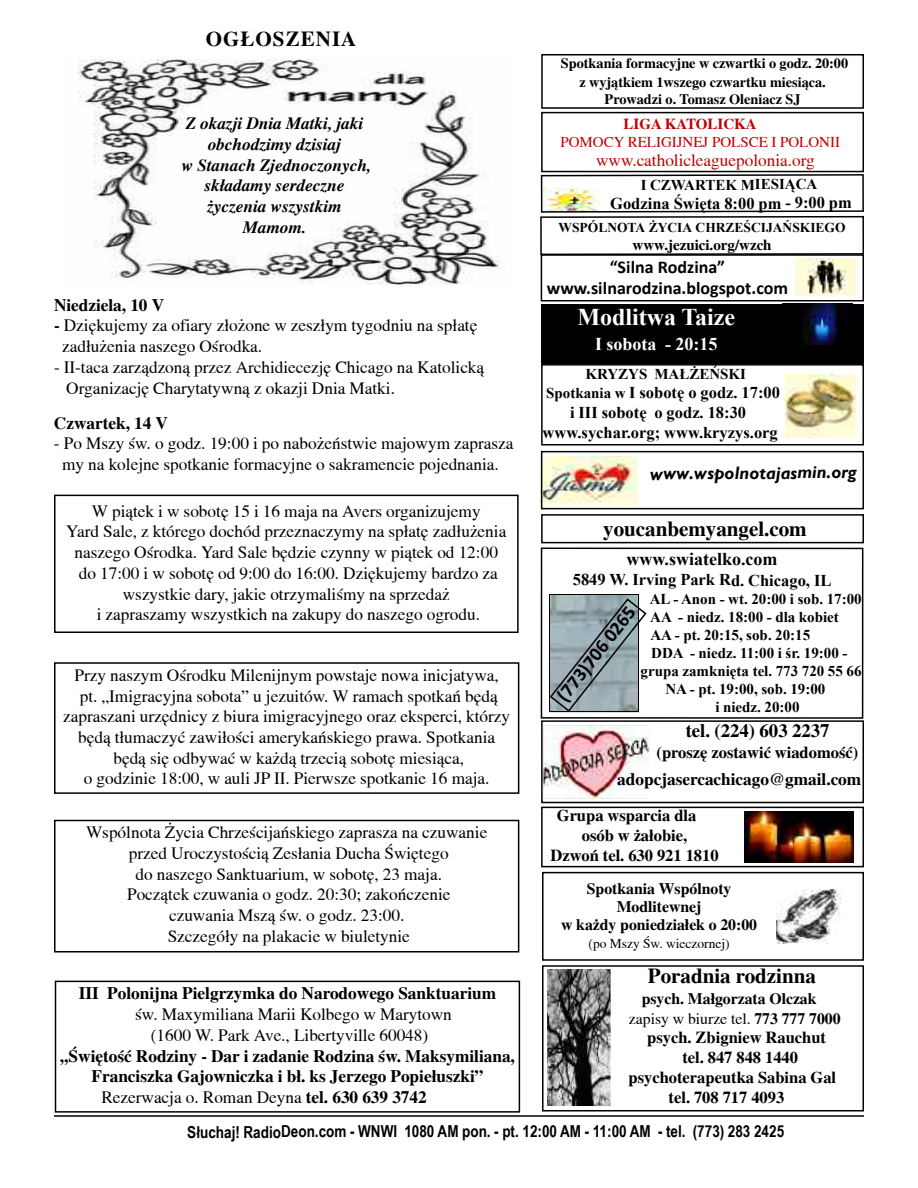
<style>
.page{position:relative;width:918px;height:1188px;background:#fff}
.page>*{position:absolute;margin:0;border:0;box-sizing:border-box;transform-origin:0 0}
.t1{font:700 24px "Times New Roman";color:#fff}
.t2{font:700 21px "Toronto";color:#000}
.t3{font:700 21px "Toronto";letter-spacing:.05em;color:#000}
.t4{font:700 19.5px "Calibri";color:#000}
.t5{font:700 18.75px "Toronto";color:#000}
.t6{font:700 18px/21.6px "Calibri";color:#000;text-align:center}
.t7{font:italic 700 18px "Gill Sans";letter-spacing:-.005em;color:#000}
.t8{font:700 18px "Times New Roman";color:#000}
.t9{font:700 18px "Times New Roman";color:#fff}
.t10{font:17.25px/20.7px "Toronto";color:#000;text-align:center}
.t11{font:700 17.25px "Toronto";color:#000}
.t12{font:italic 700 17.25px/20.7px "Toronto";color:#000;text-align:center}
.t13{font:17.25px "Toronto";color:#c00000}
.t14{font:700 16.5px "Toronto";color:#000}
.t15{font:700 16.5px/19.8px "Times New Roman";color:#000;text-align:center}
.t16{font:700 16.5px "Arial Narrow";color:#000}
.t17{font:700 15.75px/18px "Toronto";color:#000;text-align:center}
.t18{font:700 15px "Times New Roman";color:#000}
.t19{font:15px "Toronto";color:#c00000}
.t20{font:700 15px "Toronto";color:#000}
.t21{font:700 15px "Toronto";color:#c00000}
.t22{font:700 14.25px/17.7px "Toronto";color:#000;text-align:center}
.t23{font:700 13.5px "Times New Roman";color:#000}
.t24{font:13.5px "Toronto";color:#000}
.s1{font-weight:700}
.s2{font-size:15px}
.s3{font-weight:400}
</style>
<div class="page">
<hr style="left:54px;top:1115px;width:810px;height:2px;background:#000">
<div style="left:541px;top:112px;width:323px;height:60px;border:2px solid #000"></div>
<div style="left:541px;top:304px;width:323px;height:59px;background:#000"></div>
<img style="left:548px;top:969px;width:63px;height:137px">
<div style="left:541px;top:514px;width:323px;height:29px;border:2px solid #000"></div>
<svg style="left:540px;top:174px;width:324px;height:82px"></svg>
<div style="left:541px;top:364px;width:323px;height:82px;border:2px solid #000"></div>
<img style="left:785px;top:375px;width:70px;height:62px">
<div style="left:541px;top:254px;width:323px;height:48px;border:2px solid #000"></div>
<div style="left:794px;top:259px;width:63px;height:37px;background:#fffbd7"></div>
<img style="left:807px;top:259px;width:40px;height:35px">
<div style="left:542px;top:872px;width:322px;height:89px;border:2px solid #000"></div>
<img style="left:776px;top:890px;width:65px;height:54px">
<img style="left:805px;top:304px;width:45px;height:41px">
<img style="left:544px;top:456px;width:93px;height:49px">
<div style="left:541px;top:451px;width:323px;height:58px;border:2px solid #000"></div>
<div style="left:541px;top:548px;width:322px;height:171px;border:2px solid #000"></div>
<svg style="left:549px;top:597px;width:98px;height:116px;background:#97a6ab"></svg>
<div style="left:541px;top:807px;width:323px;height:60px;border:2px solid #000"></div>
<img style="left:745px;top:811px;width:109px;height:52px">
<div style="left:542px;top:965px;width:322px;height:147px;border:2px solid #000"></div>
<img style="left:544px;top:726px;width:105px;height:73px">
<div style="left:541px;top:720px;width:323px;height:83px;border:2px solid #000"></div>
<div style="left:541px;top:54px;width:323px;height:55px;border:2px solid #000"></div>
<div style="left:55px;top:981px;width:465px;height:132px;border:2px solid #000"></div>
<div style="left:54px;top:495px;width:465px;height:138px;border:2px solid #000"></div>
<div style="left:54px;top:662px;width:465px;height:132px;border:2px solid #000"></div>
<div style="left:54px;top:820px;width:465px;height:133px;border:2px solid #000"></div>
<img style="left:78px;top:59px;width:422px;height:226px">
<p class="t3" style="left:206px;top:27px;width:152px">OG£OSZENIA</p>
<p class="t12" style="left:182px;top:113px;width:191px">Z okazji Dnia Matki, jaki obchodzimy dzisiaj<br>w Stanach Zjednoczonych, składamy serdeczne życzenia wszystkim<br>Mamom.</p>
<p class="t11" style="left:54px;top:295px;width:112px">Niedziela, 10 V</p>
<p class="t10" style="left:62px;top:315px;width:417px;text-align:left;text-indent:-8px"><span class="s1">-</span> Dziękujemy za ofiary złożone w zeszłym tygodniu na spłatę zadłużenia naszego Ośrodka.</p>
<p class="t10" style="left:66px;top:357px;width:419px;text-align:left;text-indent:-12px">- II-taca zarządzoną przez Archidiecezję Chicago na Katolicką<br>Organizację Charytatywną z okazji Dnia Matki.</p>
<p class="t11" style="left:54px;top:413px;width:116px">Czwartek, 14 V</p>
<p class="t10" style="left:54px;top:433px;width:461px">- Po Mszy św. o godz. 19:00 i po nabożeństwie majowym zaprasza my na kolejne spotkanie formacyjne o sakramencie pojednania.</p>
<p class="t10" style="left:66px;top:501px;width:442px">W piątek i w sobotę 15 i 16 maja na Avers organizujemy<br>Yard Sale, z którego dochód przeznaczymy na spłatę zadłużenia naszego Ośrodka. Yard Sale będzie czynny w piątek od 12:00 do 17:00 i w sobotę od 9:00 do 16:00. Dziękujemy bardzo za wszystkie dary, jakie otrzymaliśmy na sprzedaż<br>i zapraszamy wszystkich na zakupy do naszego ogrodu.</p>
<p class="t10" style="left:63px;top:665px;width:449px">Przy naszym Ośrodku Milenijnym powstaje nowa inicjatywa,<br>pt. „Imigracyjna sobota” u jezuitów. W ramach spotkań będą zapraszani urzędnicy z biura imigracyjnego oraz eksperci, którzy będą tłumaczyć zawiłości amerykańskiego prawa. Spotkania będą się odbywać w każdą trzecią sobotę miesiąca,<br>o godzinie 18:00, w auli JP II. Pierwsze spotkanie 16 maja.</p>
<p class="t10" style="left:86px;top:822px;width:403px">Wspólnota Życia Chrześcijańskiego zaprasza na czuwanie przed Uroczystością Zesłania Ducha Świętego<br>do naszego Sanktuarium, w sobotę, 23 maja.<br>Początek czuwania o godz. 20:30; zakończenie<br>czuwania Mszą św. o godz. 23:00.<br>Szczegóły na plakacie w biuletynie</p>
<p class="t11" style="left:79px;top:984px;width:419px">III Polonijna Pielgrzymka do Narodowego Sanktuarium</p>
<p class="t10" style="left:135px;top:1004px;width:318px">św. Maxymiliana Marii Kolbego w Marytown (1600 W. Park Ave., Libertyville 60048)</p>
<p class="t11" style="left:60px;top:1046px;width:456px">,,Świętość Rodziny - Dar i zadanie Rodzina św. Maksymiliana,</p>
<p class="t11" style="left:92px;top:1066px;width:393px">Franciszka Gajowniczka i bł. ks Jerzego Popiełuszki”</p>
<p class="t10" style="left:101px;top:1087px;width:327px">Rezerwacja o. Roman Deyna <span class="s1">tel. 630 639 3742</span></p>
<p class="t22" style="left:561px;top:55px;width:289px">Spotkania formacyjne w czwartki o godz. 20:00 z wyjątkiem 1wszego czwartku miesiąca.<br>Prowadzi o. Tomasz Oleniacz SJ</p>
<p class="t21" style="left:624px;top:115px;width:135px">LIGA KATOLICKA</p>
<p class="t19" style="left:560px;top:133px;width:281px">POMOCY RELIGIJNEJ POLSCE I POLONII</p>
<p class="t13" style="left:596px;top:151px;width:220px">www.catholicleaguepolonia.org</p>
<p class="t18" style="left:641px;top:176px;width:178px">I CZWARTEK MIESIĄCA</p>
<p class="t15" style="left:610px;top:193px;width:243px">Godzina Święta 8:00 pm - 9:00 pm</p>
<p class="t23" style="left:559px;top:220px;width:289px">WSPÓLNOTA ŻYCIA CHRZEŚCIJAŃSKIEGO</p>
<p class="t20" style="left:633px;top:236px;width:141px">www.jezuici.org/wzch</p>
<p class="t6" style="left:547px;top:258px;width:243px">“Silna Rodzina” www.silnarodzina.blogspot.com</p>
<h1 class="t1" style="left:577px;top:304px;width:159px">Modlitwa Taize</h1>
<p class="t9" style="left:595px;top:334px;width:124px">I sobota - 20:15</p>
<p class="t18" style="left:585px;top:366px;width:162px">KRYZYS MAŁŻEŃSKI</p>
<p class="t15" style="left:543px;top:383px;width:239px"><span class="s2">Spotkania w</span> I sobotę o godz. 17:00 i III sobotę o godz. 18:30 www.sychar.org; www.kryzys.org</p>
<p class="t7" style="left:650px;top:462px;width:208px">www.wspolnotajasmin.org</p>
<p class="t2" style="left:603px;top:517px;width:205px">youcanbemyangel.com</p>
<p class="t8" style="left:627px;top:549px;width:152px">www.swiatelko.com</p>
<p class="t15" style="left:573px;top:570px;width:260px">5849 W. Irving Park Rd. Chicago, IL</p>
<p class="t18" style="left:650px;top:591px;width:213px">AL - Anon - wt. 20:00 i sob. 17:00</p>
<p class="t18" style="left:650px;top:609px;width:190px">AA - niedz. 18:00 - dla kobiet</p>
<p class="t18" style="left:650px;top:627px;width:161px">AA - pt. 20:15, sob. 20:15</p>
<p class="t18" style="left:651px;top:645px;width:198px">DDA - niedz. 11:00 i śr. 19:00 -</p>
<p class="t18" style="left:641px;top:663px;width:222px">grupa zamknięta tel. 773 720 55 66</p>
<p class="t18" style="left:665px;top:681px;width:161px">NA - pt. 19:00, sob. 19:00</p>
<p class="t18" style="left:715px;top:699px;width:86px">i niedz. 20:00</p>
<p class="t4" style="left:554px;top:694px;width:116px;rotate:-52deg">(773)706 0265</p>
<p class="t5" style="left:686px;top:720px;width:145px">tel. (224) 603 2237</p>
<p class="t14" style="left:657px;top:743px;width:203px">(proszę zostawić wiadomość)</p>
<p class="t11" style="left:617px;top:770px;width:246px">adopcjasercachicago@gmail.com</p>
<p class="t14" style="left:557px;top:806px;width:141px">Grupa wsparcia dla</p>
<p class="t14" style="left:582px;top:826px;width:107px">osób w żałobie,</p>
<p class="t14" style="left:550px;top:846px;width:170px">Dzwoń tel. 630 921 1810</p>
<p class="t17" style="left:561px;top:879px;width:198px">Spotkania Wspólnoty<br>Modlitewnej<br>w każdy poniedziałek o 20:00</p>
<p class="t24" style="left:589px;top:936px;width:142px">(po Mszy Św. wieczornej)</p>
<p class="t2" style="left:648px;top:964px;width:169px">Poradnia rodzinna</p>
<p class="t17" style="left:629px;top:989px;width:213px;line-height:19px;text-align:left;text-indent:13px">psych. Małgorzata Olczak <span class="s3">zapisy w biurze tel.</span> 773 777 7000</p>
<p class="t14" style="left:647px;top:1028px;width:180px">psych. Zbigniew Rauchut</p>
<p class="t14" style="left:682px;top:1048px;width:117px">tel. 847 848 1440</p>
<p class="t14" style="left:629px;top:1068px;width:209px">psychoterapeutka Sabina Gal</p>
<p class="t14" style="left:669px;top:1088px;width:117px">tel. 708 717 4093</p>
<p class="t16" style="left:187px;top:1122px;width:598px">Słuchaj! RadioDeon.com - WNWI 1080 AM pon. - pt. 12:00 AM - 11:00 AM - tel. (773) 283 2425</p>
</div>
